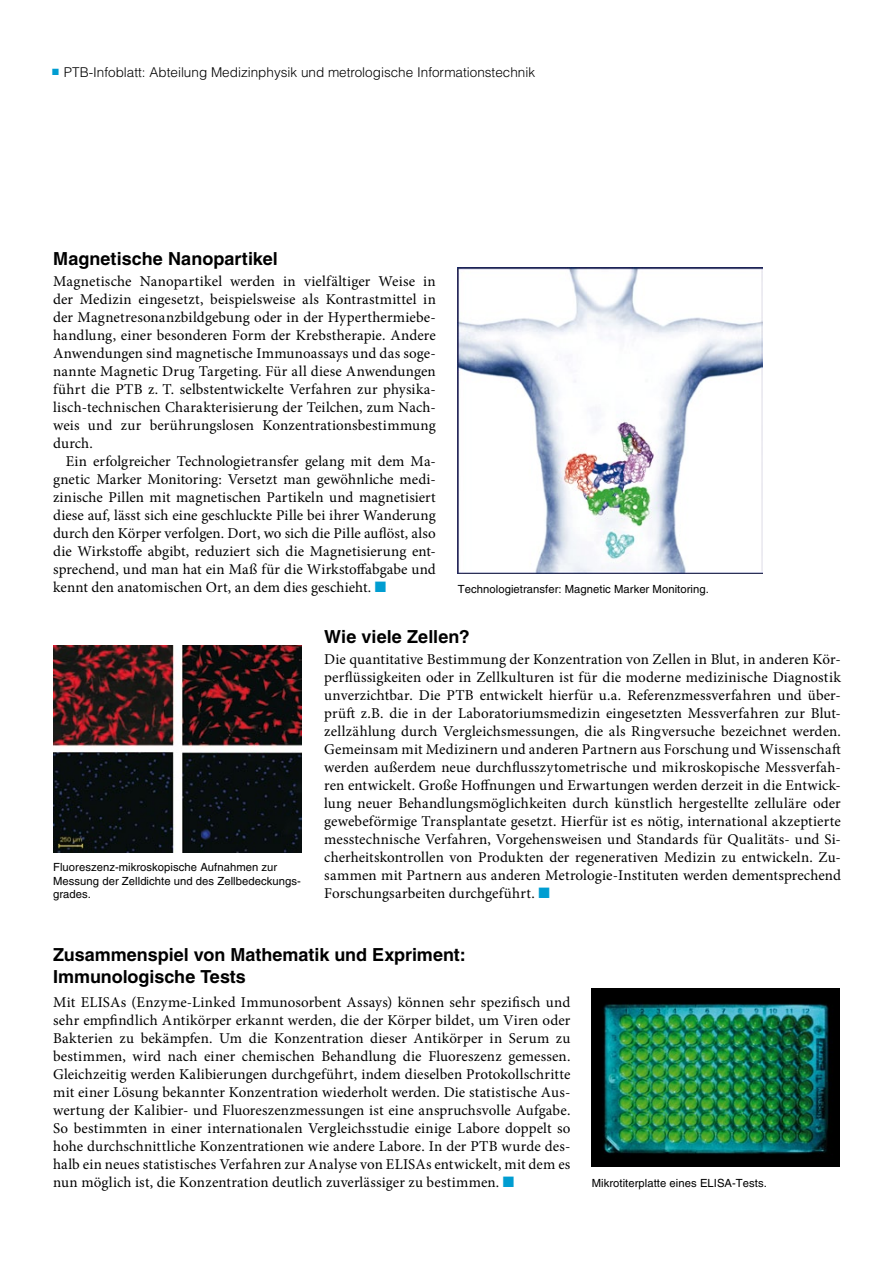
<style>
.page{position:relative;width:893px;height:1263px;background:#fff}
.page>*{position:absolute;margin:0;border:0;box-sizing:border-box;transform-origin:0 0}
.t1{font:700 18px/21px "Helvetica LT Std";color:#000}
.t2{font:15px/18px "Minion Pro";letter-spacing:.005em;color:#000;text-align:justify}
.t3{font:300 13.5px "Helvetica LT Std";color:#000}
.t4{font:11.25px/13.5px "Helvetica LT Std";letter-spacing:.005em;color:#000}
.s1{color:#009dd1}
</style>
<div class="page">
<img style="left:458px;top:268px;width:304px;height:305px">
<img style="left:53px;top:645px;width:248px;height:208px">
<img style="left:592px;top:988px;width:248px;height:178px">
<p class="t3" style="left:52px;top:63px;width:485px"><span class="s1">■</span> ptb-Infoblatt: Abteilung Medizinphysik und metrologische Informationstechnik</p>
<p class="t1" style="left:53px;top:248px;width:226px">Magnetische Nanopartikel</p>
<p class="t2" style="left:53px;top:273px;width:384px">Magnetische Nanopartikel werden in vielfältiger Weise in der Medizin eingesetzt, beispielsweise als Kontrastmittel in der Magnetresonanzbildgebung oder in der Hyperthermiebe&shy;handlung, einer besonderen Form der Krebstherapie. Andere Anwendungen sind magnetische Immunoassays und das soge&shy;nannte Magnetic Drug Targeting. Für all diese Anwendungen führt die PTB z. T. selbstentwickelte Verfahren zur physika&shy;lisch-technischen Charakterisierung der Teilchen, zum Nach&shy;weis und zur berührungslosen Konzentrationsbestimmung durch.</p>
<p class="t2" style="left:53px;top:453px;width:384px;text-indent:13px">Ein erfolgreicher Technologietransfer gelang mit dem Ma&shy;gnetic Marker Monitoring: Versetzt man gewöhnliche medi&shy;zinische Pillen mit magnetischen Partikeln und magnetisiert diese auf, lässt sich eine geschluckte Pille bei ihrer Wanderung durch den Körper verfolgen. Dort, wo sich die Pille auflöst, also die Wirkstoffe abgibt, reduziert sich die Magnetisierung ent&shy;sprechend, und man hat ein Maß für die Wirkstoffabgabe und kennt den anatomischen Ort, an dem dies geschieht. <span class="s1">■</span></p>
<p class="t4" style="left:458px;top:582px;width:252px">Technologietransfer: Magnetic Marker Monitoring.</p>
<p class="t4" style="left:53px;top:861px;width:249px">Fluoreszenz-mikroskopische Aufnahmen zur<br>Messung der Zelldichte und des Zellbedeckungs&shy;grades.</p>
<p class="t1" style="left:324px;top:626px;width:147px">Wie viele Zellen?</p>
<p class="t2" style="left:324px;top:651px;width:518px">Die quantitative Bestimmung der Konzentration von Zellen in Blut, in anderen Kör&shy;perflüssigkeiten oder in Zellkulturen ist für die moderne medizinische Diagnostik unverzichtbar. Die PTB entwickelt hierfür u.a. Referenzmessverfahren und über&shy;prüft z.B. die in der Laboratoriumsmedizin eingesetzten Messverfahren zur Blut&shy;zellzählung durch Vergleichsmessungen, die als Ringversuche bezeichnet werden.<br>Gemeinsam mit Medizinern und anderen Partnern aus Forschung und Wissenschaft werden außerdem neue durchflusszytometrische und mikroskopische Messverfah&shy;ren entwickelt. Große Hoffnungen und Erwartungen werden derzeit in die Entwick&shy;lung neuer Behandlungsmöglichkeiten durch künstlich hergestellte zelluläre oder gewebeförmige Transplantate gesetzt. Hierfür ist es nötig, international akzeptierte messtechnische Verfahren, Vorgehensweisen und Standards für Qualitäts- und Si&shy;cherheitskontrollen von Produkten der regenerativen Medizin zu entwickeln. Zu&shy;sammen mit Partnern aus anderen Metrologie-Instituten werden dementsprechend Forschungsarbeiten durchgeführt. <span class="s1">■</span></p>
<p class="t1" style="left:53px;top:944px;width:414px">Zusammenspiel von Mathematik und Expriment:<br>Immunologische Tests</p>
<p class="t2" style="left:53px;top:993px;width:519px">Mit ELISAs (Enzyme-Linked Immunosorbent Assays) können sehr spezifisch und sehr empfindlich Antikörper erkannt werden, die der Körper bildet, um Viren oder Bakterien zu bekämpfen. Um die Konzentration dieser Antikörper in Serum zu bestimmen, wird nach einer chemischen Behandlung die Fluoreszenz gemessen.<br>Gleichzeitig werden Kalibierungen durchgeführt, indem dieselben Protokollschritte mit einer Lösung bekannter Konzentration wiederholt werden. Die statistische Aus&shy;wertung der Kalibier- und Fluoreszenzmessungen ist eine anspruchsvolle Aufgabe.<br>So bestimmten in einer internationalen Vergleichsstudie einige Labore doppelt so hohe durchschnittliche Konzentrationen wie andere Labore. In der PTB wurde des&shy;halb ein neues statistisches Verfahren zur Analyse von ELISAs entwickelt, mit dem es nun möglich ist, die Konzentration deutlich zuverlässiger zu bestimmen. <span class="s1">■</span></p>
<p class="t4" style="left:592px;top:1176px;width:177px">Mikrotiterplatte eines ELISA-Tests.</p>
</div>
